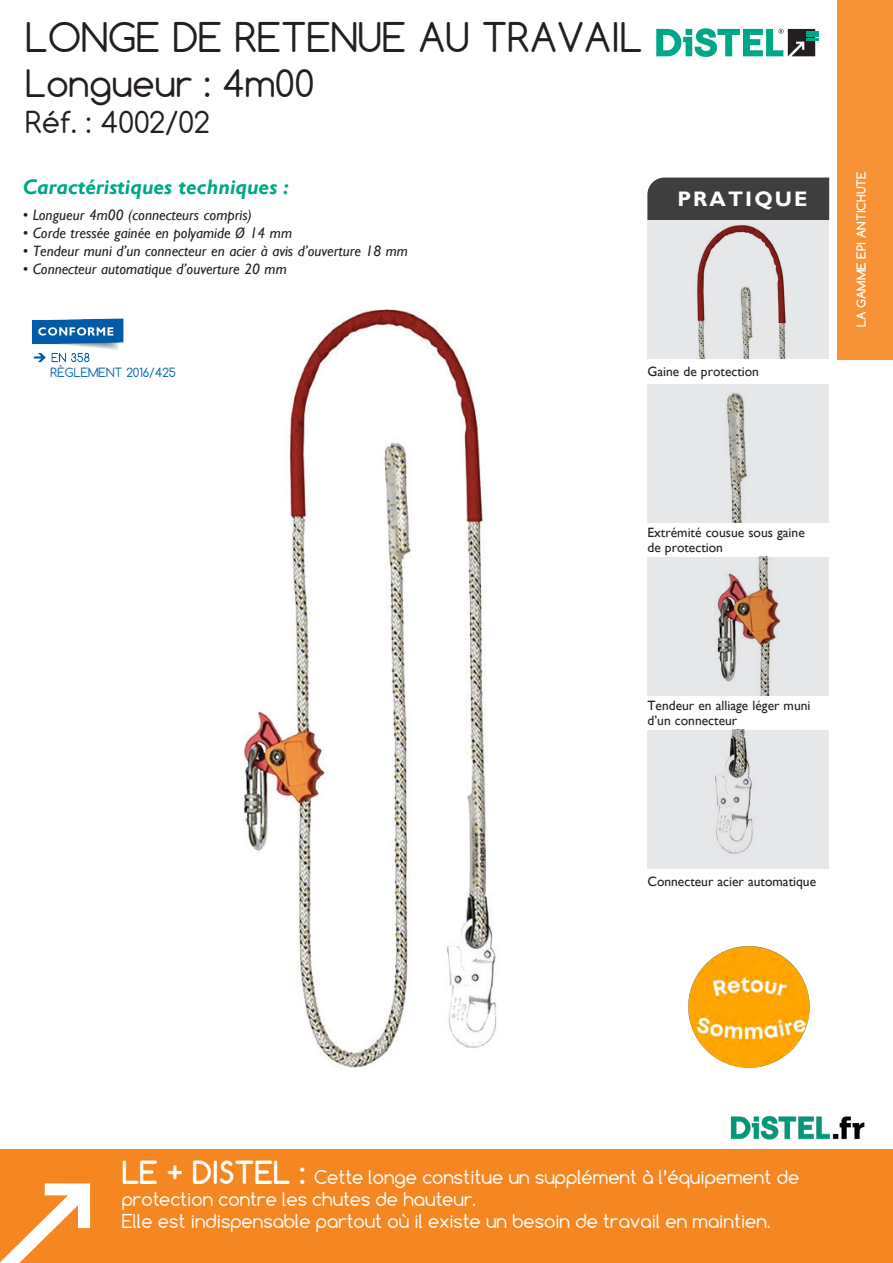
<style>
.page{position:relative;width:893px;height:1263px;background:#fff}
.page>*{position:absolute;margin:0;border:0;box-sizing:border-box;transform-origin:0 0}
.Normal_e{font:38.4px "Comfortaa";color:#231f20}
.Normal_e-2{font:35.7px "Comfortaa";color:#231f20}
.Normal_e-3{font:28.5px "Comfortaa";color:#231f20}
.Normal_e-4{font:italic 700 21px "Gill Sans";color:#00a786}
.Normal_e-5{font:700 21px "Gill Sans";letter-spacing:.1em;color:#fff}
.t1{font:18px/21.6px "Comfortaa";color:#fff}
.Normal_e-6{font:italic 15px "Gill Sans";color:#231f20}
.Normal_e-7{font:13.5px "Gill Sans";color:#231f20}
.t2{font:700 12px "Comfortaa";color:#fff}
.Normal_e-8{font:12px "Comfortaa";color:#0166b3}
.s1{font-weight:700;font-size:30px}
</style>
<div class="page">
<div style="left:838px;top:0;width:55px;height:360px;background:#f69136"></div>
<div style="left:0;top:1149px;width:893px;height:114px;background:#f58723"></div>
<svg style="left:0;top:1183px;width:90px;height:80px"></svg>
<img style="left:730px;top:1115px;width:135px;height:25px">
<svg style="left:656px;top:28px;width:163px;height:29px"></svg>
<img style="left:243px;top:309px;width:254px;height:759px">
<img style="left:32px;top:318px;width:92px;height:45px">
<div style="left:647px;top:178px;width:182px;height:42px;background:#3e3e3f"></div>
<div style="left:647px;top:220px;width:182px;height:139px;background:#e6e7e9"></div>
<div style="left:647px;top:384px;width:182px;height:139px;background:#e6e7e9"></div>
<svg style="left:647px;top:557px;width:182px;height:138px;background:#d9d3d1"></svg>
<div style="left:647px;top:730px;width:182px;height:138px;background:#e6e7e9"></div>
<img style="left:688px;top:946px;width:122px;height:122px">
<p class="Normal_e" style="left:25px;top:13px;width:619px">LONGE DE RETENUE AU TRAVAIL</p>
<p class="Normal_e-2" style="left:25px;top:61px;width:290px">Longueur : 4m00</p>
<p class="Normal_e-3" style="left:25px;top:104px;width:186px">Réf. : 4002/02</p>
<p class="Normal_e-4" style="left:23px;top:174px;width:268px">Caractéristiques techniques :</p>
<p class="Normal_e-6" style="left:23px;top:206px;width:231px">• Longueur 4m00 (connecteurs compris)</p>
<p class="Normal_e-6" style="left:23px;top:224px;width:271px">• Corde tressée gainée en polyamide Ø 14 mm</p>
<p class="Normal_e-6" style="left:23px;top:242px;width:387px">• Tendeur muni d’un connecteur en acier à avis d’ouverture 18 mm</p>
<p class="Normal_e-6" style="left:23px;top:260px;width:266px">• Connecteur automatique d’ouverture 20 mm</p>
<p class="Normal_e-5" style="left:677px;top:186px;width:132px">PRATIQUE</p>
<p class="Normal_e-8" style="left:50px;top:365px;width:127px">RÈGLEMENT 2016/425</p>
<p class="Normal_e-7" style="left:647px;top:364px;width:113px">Gaine de protection</p>
<p class="t2" style="left:854px;top:327px;width:157px;rotate:-90deg">LA GAMME EPI ANTICHUTE</p>
<p class="Normal_e-7" style="left:647px;top:524px;width:159px">Extrémité cousue sous gaine</p>
<p class="Normal_e-7" style="left:647px;top:539px;width:77px">de protection</p>
<p class="Normal_e-7" style="left:647px;top:697px;width:165px">Tendeur en alliage léger muni</p>
<p class="Normal_e-7" style="left:647px;top:712px;width:91px">d’un connecteur</p>
<p class="Normal_e-7" style="left:647px;top:873px;width:170px">Connecteur acier automatique</p>
<p class="t1" style="left:122px;top:1166px;width:679px"><span class="s1">LE + DISTEL :</span> Cette longe constitue un supplément à l’équipement de protection contre les chutes de hauteur.</p>
<p class="t1" style="left:122px;top:1210px;width:650px">Elle est indispensable partout où il existe un besoin de travail en maintien.</p>
</div>
